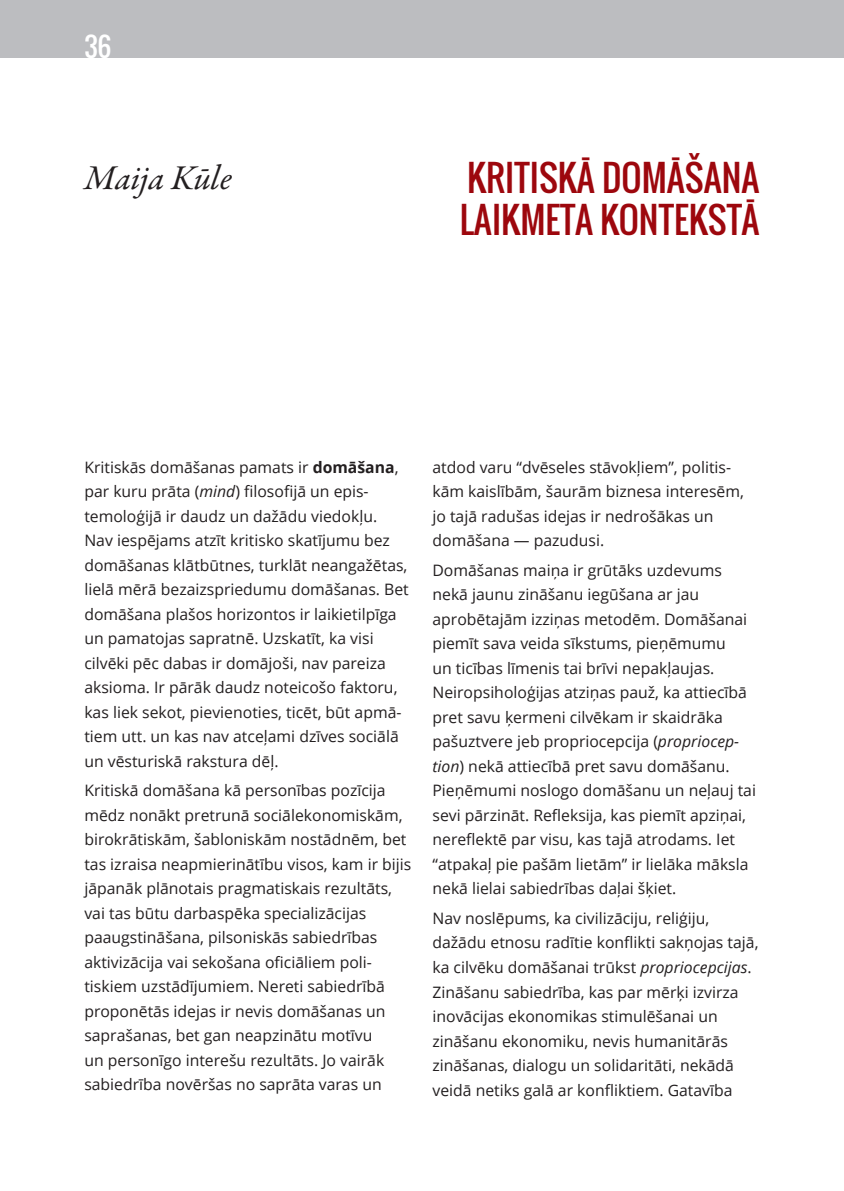
<style>
.page{position:relative;width:844px;height:1191px;background:#fff}
.page>*{position:absolute;margin:0;border:0;box-sizing:border-box;transform-origin:0 0}
.t1{font:35px "Oswald";color:#9d070d}
.t2{font:italic 35px "Garamond Premr Pro";letter-spacing:-.005em;color:#231f20}
.t3{font:26.25px "Oswald";color:#fff}
.t4{font:15.75px/24.5px "Open Sans";color:#231f20}
.s1{font-weight:700}
.s2{font-style:italic}
</style>
<div class="page">
<div style="left:0;top:0;width:843px;height:58px;background:#bcbdc0"></div>
<h2 class="t3" style="left:84px;top:26px;width:29px">36</h2>
<h1 class="t2" style="left:84px;top:156px;width:149px">Maija Kūle</h1>
<h1 class="t1" style="left:467px;top:152px;width:36px">KRITISKĀ</h1>
<h1 class="t1" style="left:602px;top:152px;width:21px">DOMĀŠANA</h1>
<h1 class="t1" style="left:459px;top:194px;width:33px">LAIKM</h1>
<h1 class="t1" style="left:545px;top:194px;width:74px">ETA KONT</h1>
<h1 class="t1" style="left:673px;top:194px;width:33px">EKSTĀ</h1>
<p class="t4" style="left:84px;top:454px;width:326px">Kritiskās domāšanas pamats ir <span class="s1">domāšana</span>, par kuru prāta (<span class="s2">mind</span>) filosofijā un epis&shy;temoloģijā ir daudz un dažādu viedokļu.<br>Nav iespējams atzīt kritisko skatījumu bez domāšanas klātbūtnes, turklāt neangažētas, lielā mērā bezaizspriedumu domāšanas. Bet domāšana plašos horizontos ir laikietilpīga un pamatojas sapratnē. Uzskatīt, ka visi cilvēki pēc dabas ir domājoši, nav pareiza aksioma. Ir pārāk daudz noteicošo faktoru, kas liek sekot, pievienoties, ticēt, būt apmā&shy;tiem utt. un kas nav atceļami dzīves sociālā un vēsturiskā rakstura dēļ.</p>
<p class="t4" style="left:84px;top:778px;width:328px">Kritiskā domāšana kā personības pozīcija mēdz nonākt pretrunā sociālekonomiskām, birokrātiskām, šabloniskām nostādnēm, bet tas izraisa neapmierinātību visos, kam ir bijis jāpanāk plānotais pragmatiskais rezultāts, vai tas būtu darbaspēka specializācijas paaugstināšana, pilsoniskās sabiedrības aktivizācija vai sekošana oficiāliem poli&shy;tiskiem uzstādījumiem. Nereti sabiedrībā proponētās idejas ir nevis domāšanas un saprašanas, bet gan neapzinātu motīvu<br>un personīgo interešu rezultāts. Jo vairāk sabiedrība novēršas no saprāta varas un</p>
<p class="t4" style="left:432px;top:454px;width:313px">atdod varu “dvēseles stāvokļiem”, politis&shy;kām kaislībām, šaurām biznesa interesēm, jo tajā radušas idejas ir nedrošākas un domāšana — pazudusi.</p>
<p class="t4" style="left:432px;top:557px;width:325px">Domāšanas maiņa ir grūtāks uzdevums nekā jaunu zināšanu iegūšana ar jau aprobētajām izziņas metodēm. Domāšanai piemīt sava veida sīkstums, pieņēmumu<br>un ticības līmenis tai brīvi nepakļaujas.<br>Neiropsiholoģijas atziņas pauž, ka attiecībā pret savu ķermeni cilvēkam ir skaidrāka pašuztvere jeb propriocepcija (<span class="s2">propriocep&shy;tion</span>) nekā attiecībā pret savu domāšanu.<br>Pieņēmumi noslogo domāšanu un neļauj tai sevi pārzināt. Refleksija, kas piemīt apziņai, nereflektē par visu, kas tajā atrodams. Iet “atpakaļ pie pašām lietām” ir lielāka māksla nekā lielai sabiedrības daļai šķiet.</p>
<p class="t4" style="left:432px;top:905px;width:327px">Nav noslēpums, ka civilizāciju, reliģiju, dažādu etnosu radītie konflikti sakņojas tajā, ka cilvēku domāšanai trūkst <span class="s2">propriocepcijas</span>.<br>Zināšanu sabiedrība, kas par mērķi izvirza inovācijas ekonomikas stimulēšanai un zināšanu ekonomiku, nevis humanitārās zināšanas, dialogu un solidaritāti, nekādā veidā netiks galā ar konfliktiem. Gatavība</p>
</div>
